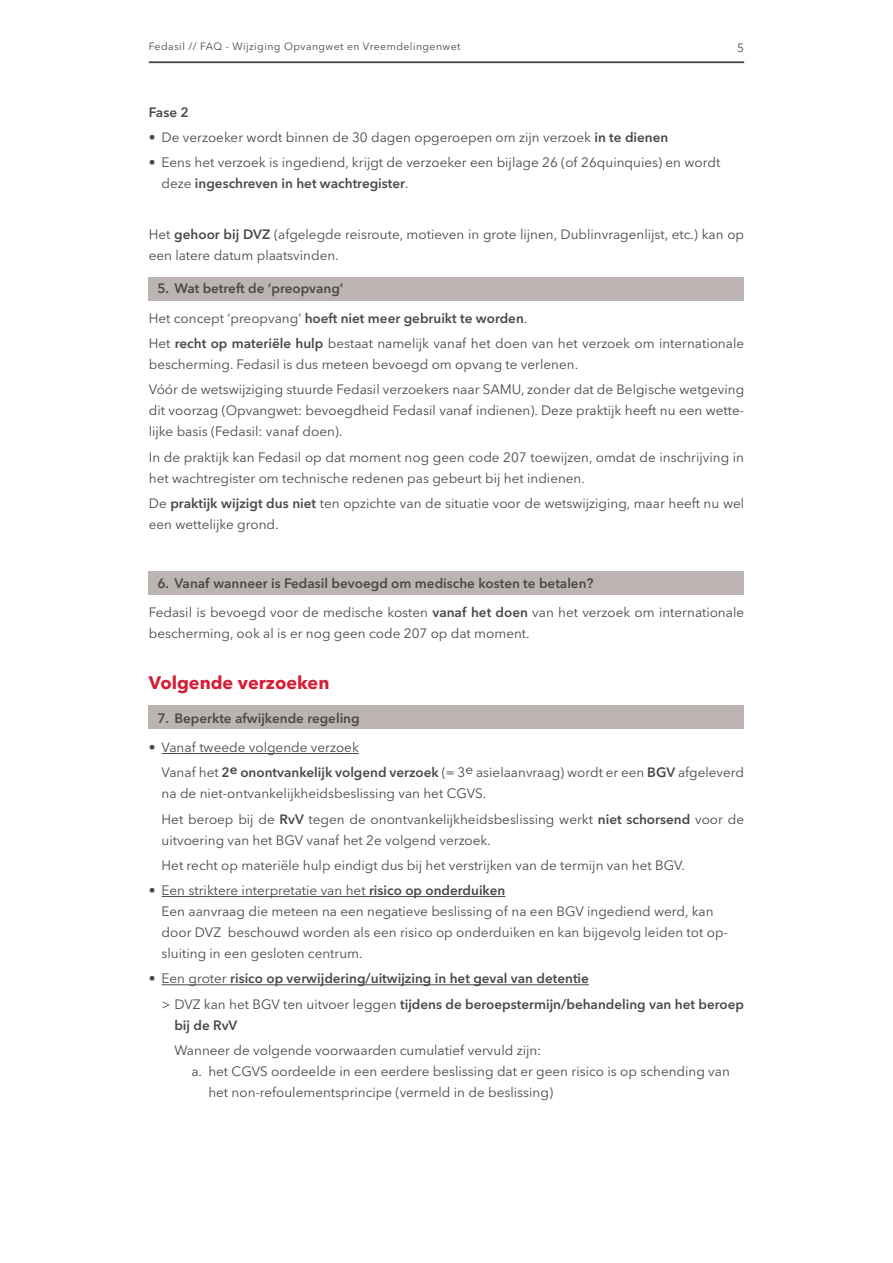
<style>
.page{position:relative;width:893px;height:1263px;background:#fff}
.page>*{position:absolute;margin:0;border:0;box-sizing:border-box;transform-origin:0 0}
.t1{font:700 18px "Avenir Next LT Pro";color:#d51f36}
.t2{font:13.5px/21px "Avenir Next LT Pro";color:#4c4848}
.t3{font:600 13.5px/21px "Avenir Next LT Pro";color:#4c4848}
.t4{font:12px "Avenir Next LT Pro";color:#4c4848}
.t5{font:10.5px "Avenir Next LT Pro";letter-spacing:.04em;color:#4c4848}
.s1{font-weight:600}
.s2{font-weight:400}
</style>
<div class="page">
<hr style="left:149px;top:61px;width:595px;height:2px;background:#4c4848">
<div style="left:149px;top:705px;width:595px;height:24px;background:#bcb4b3"></div>
<div style="left:149px;top:277px;width:595px;height:24px;background:#bcb4b3"></div>
<div style="left:149px;top:571px;width:595px;height:24px;background:#bcb4b3"></div>
<hr style="left:162px;top:753px;width:197px;height:1px;background:#4c4848">
<hr style="left:162px;top:896px;width:343px;height:1px;background:#4c4848">
<hr style="left:162px;top:984px;width:427px;height:1px;background:#4c4848">
<p class="t5" style="left:149px;top:41px;width:313px">Fedasil // FAQ - Wijziging Opvangwet en Vreemdelingenwet</p>
<p class="t4" style="left:737px;top:40px;width:8px">5</p>
<p class="t3" style="left:149px;top:101px;width:41px">Fase 2</p>
<p class="t2" style="left:149px;top:126px;width:521px">• De verzoeker wordt binnen de 30 dagen opgeroepen om zijn verzoek <span class="s1">in te dienen</span></p>
<p class="t2" style="left:162px;top:152px;width:560px;text-indent:-13px">• Eens het verzoek is ingediend, krijgt de verzoeker een bijlage 26 (of 26quinquies) en wordt deze <span class="s1">ingeschreven in het wachtregister</span>.</p>
<p class="t2" style="left:149px;top:223px;width:597px">Het <span class="s1">gehoor bij DVZ</span> (afgelegde reisroute, motieven in grote lijnen, Dublinvragenlijst, etc.) kan op een latere datum plaatsvinden.</p>
<p class="t3" style="left:157px;top:278px;width:188px">5. Wat betreft de ‘preopvang’</p>
<p class="t3" style="left:149px;top:307px;width:380px"><span class="s2">Het concept ‘preopvang’</span> hoeft niet meer gebruikt te worden<span class="s2">.</span></p>
<p class="t2" style="left:149px;top:333px;width:597px">Het <span class="s1">recht op materiële hulp</span> bestaat namelijk vanaf het doen van het verzoek om internationale bescherming. Fedasil is dus meteen bevoegd om opvang te verlenen.</p>
<p class="t2" style="left:149px;top:379px;width:597px;text-align:justify">Vóór de wetswijziging stuurde Fedasil verzoekers naar SAMU, zonder dat de Belgische wetgeving dit voorzag (Opvangwet: bevoegdheid Fedasil vanaf indienen). Deze praktijk heeft nu een wette&shy;lijke basis (Fedasil: vanaf doen).</p>
<p class="t2" style="left:149px;top:446px;width:597px">In de praktijk kan Fedasil op dat moment nog geen code 207 toewijzen, omdat de inschrijving in het wachtregister om technische redenen pas gebeurt bij het indienen.</p>
<p class="t2" style="left:149px;top:493px;width:597px">De <span class="s1">praktijk wijzigt dus niet</span> ten opzichte van de situatie voor de wetswijziging, maar heeft nu wel een wettelijke grond.</p>
<p class="t3" style="left:157px;top:572px;width:438px">6. Vanaf wanneer is Fedasil bevoegd om medische kosten te betalen?</p>
<p class="t2" style="left:149px;top:602px;width:597px">Fedasil is bevoegd voor de medische kosten <span class="s1">vanaf het doen</span> van het verzoek om internationale bescherming, ook al is er nog geen code 207 op dat moment.</p>
<p class="t1" style="left:149px;top:671px;width:182px">Volgende verzoeken</p>
<p class="t3" style="left:157px;top:707px;width:204px">7. Beperkte afwijkende regeling</p>
<p class="t2" style="left:149px;top:737px;width:212px">• Vanaf tweede volgende verzoek</p>
<p class="t2" style="left:162px;top:762px;width:584px">Vanaf het <span class="s1">2</span><sup>e</sup> <span class="s1">onontvankelijk volgend verzoek</span> (= 3e asielaanvraag) wordt er een <span class="s1">BGV</span> afgeleverd na de niet-ontvankelijkheidsbeslissing van het CGVS.</p>
<p class="t2" style="left:162px;top:808px;width:584px">Het beroep bij de <span class="s1">RvV</span> tegen de onontvankelijkheidsbeslissing werkt <span class="s1">niet schorsend</span> voor de uitvoering van het BGV vanaf het 2e volgend verzoek.</p>
<p class="t2" style="left:162px;top:855px;width:525px">Het recht op materiële hulp eindigt dus bij het verstrijken van de termijn van het BGV.</p>
<p class="t2" style="left:149px;top:880px;width:358px">• Een striktere interpretatie van het <span class="s1">risico op onderduiken</span></p>
<p class="t2" style="left:162px;top:901px;width:568px">Een aanvraag die meteen na een negatieve beslissing of na een BGV ingediend werd, kan door DVZ beschouwd worden als een risico op onderduiken en kan bijgevolg leiden tot op&shy;sluiting in een gesloten centrum.</p>
<p class="t3" style="left:149px;top:968px;width:442px"><span class="s2">• Een groter</span> risico op verwijdering/uitwijzing in het geval van detentie</p>
<p class="t3" style="left:174px;top:993px;width:571px;text-indent:-13px"><span class="s2">&gt; DVZ kan het BGV ten uitvoer leggen</span> tijdens de beroepstermijn/behandeling van het beroep bij de RvV</p>
<p class="t2" style="left:174px;top:1040px;width:368px">Wanneer de volgende voorwaarden cumulatief vervuld zijn:</p>
<p class="t2" style="left:208px;top:1061px;width:523px;text-indent:-17px">a. het CGVS oordeelde in een eerdere beslissing dat er geen risico is op schending van het non-refoulementsprincipe (vermeld in de beslissing)</p>
</div>
